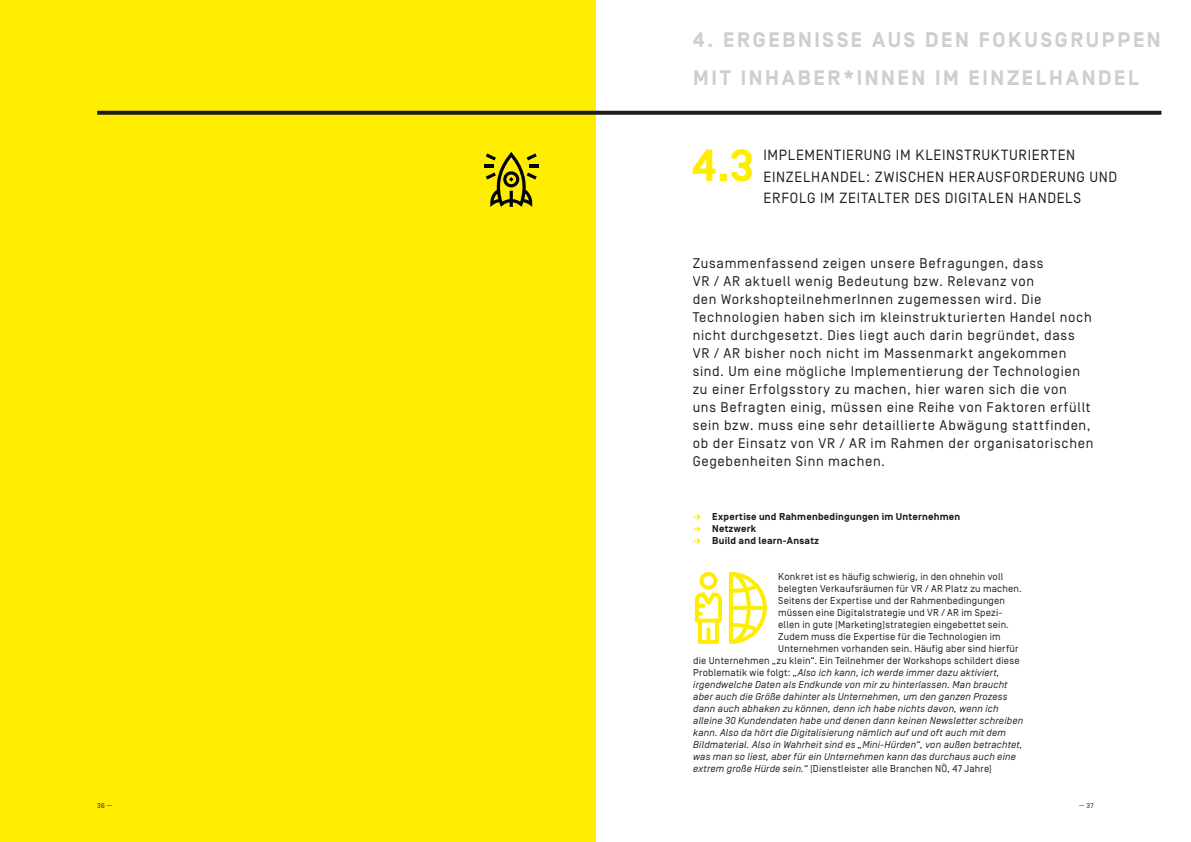
<style>
.page{position:relative;width:1191px;height:842px;background:#fff}
.page>*{position:absolute;margin:0;border:0;box-sizing:border-box;transform-origin:0 0}
.t1{font:700 45px "Simplon Norm";color:#ffed00}
.t2{font:700 21px/38px "Simplon Norm";letter-spacing:.125em;color:#cecece}
.t3{font:14.7px/21.6px "Simplon Norm";letter-spacing:.045em;color:#1d1d1b}
.t4{font:14px/18px "Simplon Norm";letter-spacing:.05em;color:#1d1d1b}
.t5{font:italic 10px "Simplon Norm";letter-spacing:.02em;color:#1d1d1b}
.t6{font:10px "Simplon Norm";letter-spacing:.02em;color:#1d1d1b}
.t7{font:700 10px "Simplon Norm";letter-spacing:.025em;color:#1d1d1b}
.t8{font:7px "Simplon Norm";color:#1d1d1b}
.s1{color:#ffed00}
.s2{font-style:normal}
.s3{font-style:italic}
</style>
<div class="page">
<div style="left:0;top:0;width:595px;height:842px;background:#ffed00"></div>
<svg style="left:484px;top:152px;width:55px;height:55px"></svg>
<svg style="left:97px;top:111px;width:1064px;height:4px;background:#2b2a21"></svg>
<svg style="left:695px;top:572px;width:27px;height:72px"></svg>
<svg style="left:729px;top:572px;width:38px;height:72px"></svg>
<h2 class="t2" style="left:693px;top:22px;width:469px">4. ERGEBNISSE AUS DEN FOKUSGRUPPEN<br>MIT INHABER*INNEN IM EINZELHANDEL</h2>
<h1 class="t1" style="left:693px;top:141px;width:63px">4.3</h1>
<p class="t3" style="left:763px;top:145px;width:355px">IMPLEMENTIERUNG IM KLEINSTRUKTURIERTEN<br>EINZELHANDEL: ZWISCHEN HERAUSFORDERUNG UND<br>ERFOLG IM ZEITALTER DES DIGITALEN HANDELS</p>
<p class="t4" style="left:692px;top:255px;width:402px">Zusammenfassend zeigen unsere Befragungen, dass<br>VR / AR aktuell wenig Bedeutung bzw. Relevanz von<br>den WorkshopteilnehmerInnen zugemessen wird. Die Technologien haben sich im kleinstrukturierten Handel noch nicht durchgesetzt. Dies liegt auch darin begründet, dass VR / AR bisher noch nicht im Massenmarkt angekommen sind. Um eine mögliche Implementierung der Technologien zu einer Erfolgsstory zu machen, hier waren sich die von uns Befragten einig, müssen eine Reihe von Faktoren erfüllt sein bzw. muss eine sehr detaillierte Abwägung stattfinden, ob der Einsatz von VR / AR im Rahmen der organisatorischen Gegebenheiten Sinn machen.</p>
<p class="t7" style="left:693px;top:512px;width:268px"><span class="s1">→</span> Expertise und Rahmenbedingungen im Unternehmen</p>
<p class="t7" style="left:693px;top:524px;width:64px"><span class="s1">→</span> Netzwerk</p>
<p class="t7" style="left:693px;top:536px;width:127px"><span class="s1">→</span> Build and learn-Ansatz</p>
<p class="t6" style="left:778px;top:572px;width:227px">Konkret ist es häufig schwierig, in den ohnehin voll</p>
<p class="t6" style="left:778px;top:584px;width:245px">belegten Verkaufsräumen für VR / AR Platz zu machen.</p>
<p class="t6" style="left:778px;top:596px;width:228px">Seitens der Expertise und der Rahmenbedingungen</p>
<p class="t6" style="left:778px;top:608px;width:226px">müssen eine Digitalstrategie und VR / AR im Spezi-</p>
<p class="t6" style="left:778px;top:620px;width:232px">ellen in gute (Marketing)strategien eingebettet sein.</p>
<p class="t6" style="left:778px;top:632px;width:224px">Zudem muss die Expertise für die Technologien im</p>
<p class="t6" style="left:778px;top:644px;width:242px">Unternehmen vorhanden sein. Häufig aber sind hierfür</p>
<p class="t6" style="left:693px;top:656px;width:328px">die Unternehmen „zu klein“. Ein Teilnehmer der Workshops schildert diese</p>
<p class="t5" style="left:693px;top:668px;width:308px"><span class="s2">Problematik wie folgt:</span> „Also ich kann, ich werde immer dazu aktiviert,</p>
<p class="t5" style="left:693px;top:680px;width:316px">irgendwelche Daten als Endkunde von mir zu hinterlassen. Man braucht</p>
<p class="t5" style="left:693px;top:692px;width:316px">aber auch die Größe dahinter als Unternehmen, um den ganzen Prozess</p>
<p class="t5" style="left:693px;top:704px;width:307px">dann auch abhaken zu können, denn ich habe nichts davon, wenn ich</p>
<p class="t5" style="left:693px;top:716px;width:331px">alleine 30 Kundendaten habe und denen dann keinen Newsletter schreiben</p>
<p class="t5" style="left:693px;top:728px;width:314px">kann. Also da hört die Digitalisierung nämlich auf und oft auch mit dem</p>
<p class="t5" style="left:693px;top:740px;width:331px">Bildmaterial. Also in Wahrheit sind es „Mini-Hürden“, von außen betrachtet,</p>
<p class="t5" style="left:693px;top:752px;width:324px">was man so liest, aber für ein Unternehmen kann das durchaus auch eine</p>
<p class="t6" style="left:693px;top:764px;width:300px"><span class="s3">extrem große Hürde sein.“</span> (Dienstleister alle Branchen NÖ, 47 Jahre)</p>
<p class="t8" style="left:97px;top:802px;width:17px">36 —</p>
<p class="t8" style="left:1078px;top:802px;width:16px">— 37</p>
</div>
